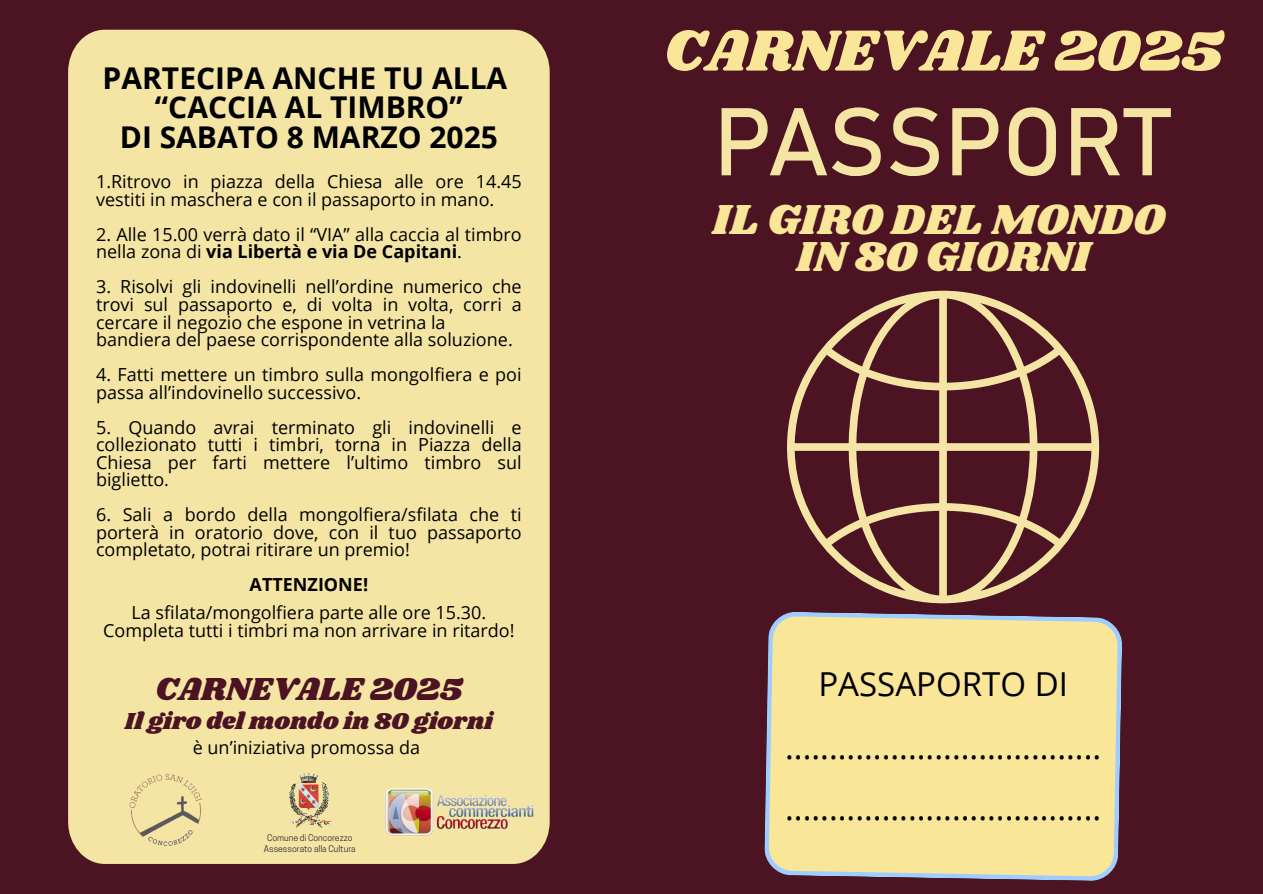
<style>
.page{position:relative;width:1263px;height:894px;background:#fff}
.page>*{position:absolute;margin:0;border:0;box-sizing:border-box;transform-origin:0 0}
.t1{font:60px "Shrikhand";color:#f9e698}
.t2{font:43.5px/37.2px "Shrikhand";color:#f9e698;text-align:center}
.t3{font:33px "Open Sans";color:#000}
.t4{font:33px "Shrikhand";color:#4c1322}
.t5{font:700 30px/29.2px "Open Sans";color:#000;text-align:center}
.t6{font:24px "Shrikhand";color:#4c1322}
.t7{font:18px/17.5px "Open Sans";color:#000}
.t8{font:700 18px "Open Sans";color:#000}
.t9{font:8.7px "Cooper Hewitt";color:#322f30}
.s1{font-weight:700}
</style>
<div class="page">
<div style="left:0;top:0;width:1263px;height:893px;background:#4c1322"></div>
<svg style="left:787px;top:290px;width:312px;height:313px"></svg>
<svg style="left:721px;top:107px;width:160px;height:69px"></svg>
<svg style="left:890px;top:107px;width:49px;height:69px"></svg>
<svg style="left:952px;top:108px;width:46px;height:67px"></svg>
<svg style="left:1009px;top:107px;width:47px;height:69px"></svg>
<svg style="left:1071px;top:108px;width:100px;height:67px"></svg>
<svg style="left:764px;top:612px;width:358px;height:268px;fill:#f9e698"></svg>
<div style="left:68px;top:30px;width:482px;height:833px;background:#f4e5a4"></div>
<img style="left:367px;top:773px;width:182px;height:76px">
<img style="left:257px;top:766px;width:103px;height:88px">
<img style="left:125px;top:766px;width:84px;height:87px">
<h6 class="t5" style="left:103px;top:63px;width:406px">PARTECIPA ANCHE TU ALLA “CACCIA AL TIMBRO”<br>DI SABATO 8 MARZO 2025</h6>
<p class="t7" style="left:96px;top:172px;width:427px">1.Ritrovo in piazza della Chiesa alle ore 14.45 vestiti in maschera e con il passaporto in mano.</p>
<h4 class="t7" style="left:96px;top:225px;width:427px">2. Alle 15.00 verrà dato il “VIA” alla caccia al timbro nella zona di <span class="s1">via Libertà e via De Capitani</span>.</h4>
<h5 class="t7" style="left:96px;top:277px;width:427px;text-align:justify">3. Risolvi gli indovinelli nell’ordine numerico che trovi sul passaporto e, di volta in volta, corri a cercare il negozio che espone in vetrina la</h5>
<p class="t7" style="left:96px;top:330px;width:418px">bandiera del paese corrispondente alla soluzione.</p>
<p class="t7" style="left:96px;top:365px;width:427px">4. Fatti mettere un timbro sulla mongolfiera e poi passa all’indovinello successivo.</p>
<p class="t7" style="left:96px;top:417px;width:427px;text-align:justify">5. Quando avrai terminato gli indovinelli e collezionato tutti i timbri, torna in Piazza della Chiesa per farti mettere l’ultimo timbro sul biglietto.</p>
<p class="t7" style="left:96px;top:505px;width:427px;text-align:justify">6. Sali a bordo della mongolfiera/sfilata che ti porterà in oratorio dove, con il tuo passaporto completato, potrai ritirare un premio!</p>
<p class="t8" style="left:250px;top:572px;width:120px">ATTENZIONE!</p>
<p class="t7" style="left:103px;top:603px;width:413px;text-align:center">La sfilata/mongolfiera parte alle ore 15.30.<br>Completa tutti i timbri ma non arrivare in ritardo!</p>
<h3 class="t4" style="left:155px;top:665px;width:308px">CARNEVALE 2025</h3>
<p class="t6" style="left:125px;top:703px;width:370px">Il giro del mondo in 80 giorni</p>
<p class="t7" style="left:193px;top:737px;width:229px">è un’iniziativa promossa da</p>
<p class="t9" style="left:267px;top:834px;width:87px">Comune di Concorezzo</p>
<h1 class="t9" style="left:264px;top:845px;width:93px">Assessorato alla Cultura</h1>
<p class="t1" style="left:664px;top:9px;width:560px">CARNEVALE 2025</p>
<p class="t2" style="left:713px;top:202px;width:454px">IL GIRO DEL MONDO<br>IN 80 GIORNI</p>
<p class="t3" style="left:818px;top:660px;width:251px">PASSAPORTO DI</p>
<p class="t3" style="left:785px;top:723px;width:318px">....................................</p>
<p class="t3" style="left:785px;top:784px;width:318px">....................................</p>
</div>
